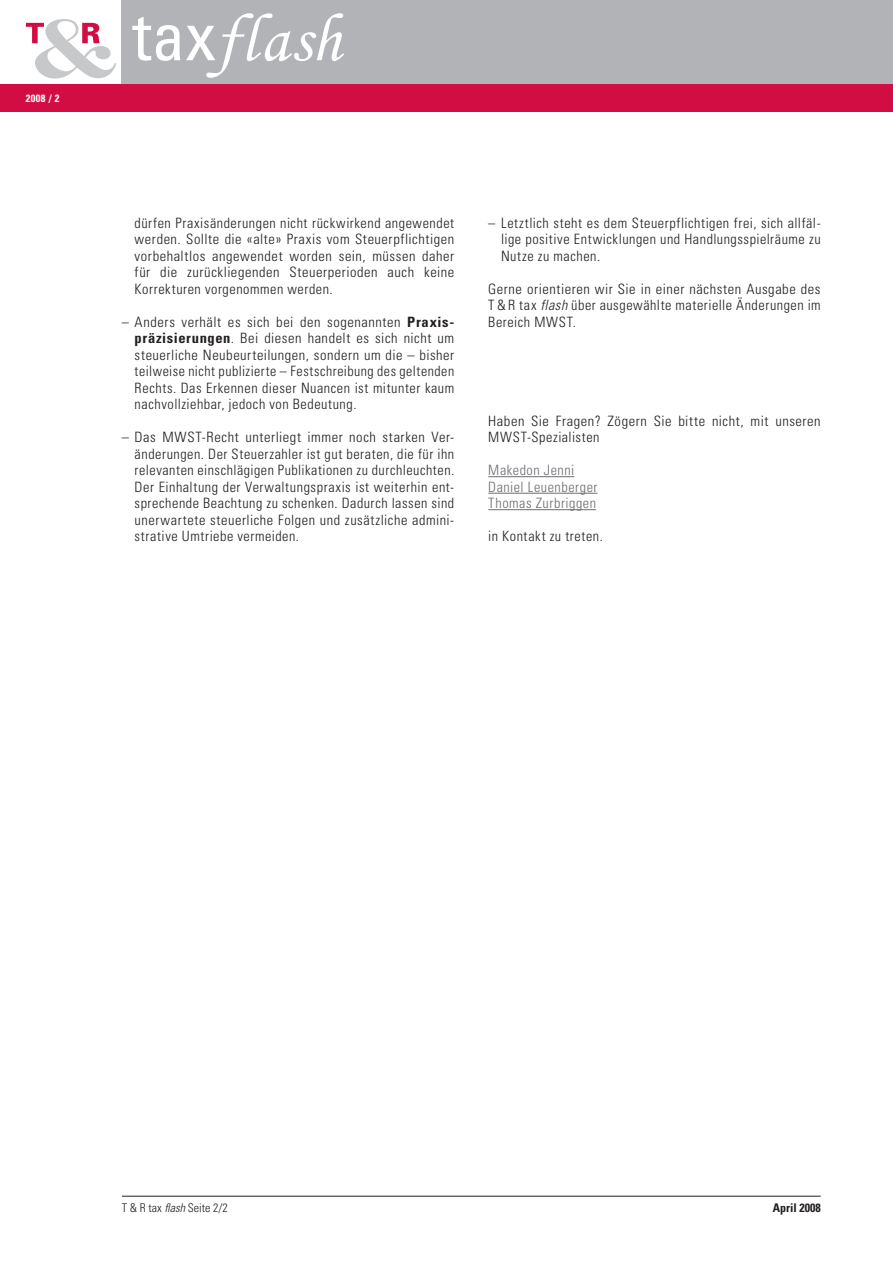
<style>
.page{position:relative;width:893px;height:1263px;background:#fff}
.page>*{position:absolute;margin:0;border:0;box-sizing:border-box;transform-origin:0 0}
.t1{font:300 condensed 14.25px/16.5px "Univers";letter-spacing:.04em;color:#231f20;text-align:justify}
.t2{font:300 condensed 14.25px/16.5px "Univers";letter-spacing:.035em;color:#6c6d70}
.t3{font:300 condensed 12px "Univers";color:#231f20}
.t4{font:700 condensed 12px "Univers";color:#231f20}
.t5{font:700 condensed 10.5px "Univers";color:#fff}
.s1{font-weight:700}
.s2{font-style:italic}
</style>
<div class="page">
<hr style="left:488px;top:476px;width:86px;height:1px;background:#6c6d70">
<hr style="left:488px;top:493px;width:109px;height:1px;background:#6c6d70">
<hr style="left:488px;top:509px;width:108px;height:1px;background:#6c6d70">
<div style="left:122px;top:0;width:771px;height:84px;background:#b2b3b7"></div>
<svg style="left:26px;top:19px;width:90px;height:60px"></svg>
<div style="left:0;top:84px;width:893px;height:28px;background:#d20d44"></div>
<svg style="left:132px;top:13px;width:212px;height:65px"></svg>
<hr style="left:122px;top:1196px;width:699px;height:1px;background:#231f20">
<p class="t5" style="left:26px;top:92px;width:35px">2008 / 2</p>
<p class="t1" style="left:135px;top:214px;width:321px">dürfen Praxisänderungen nicht rückwirkend angewendet werden. Sollte die «alte» Praxis vom Steuerpflichtigen vorbehaltlos angewendet worden sein, müssen daher für die zurückliegenden Steuerperioden auch keine Korrekturen vorgenommen werden.</p>
<p class="t1" style="left:135px;top:313px;width:321px;text-indent:-13px">– Anders verhält es sich bei den sogenannten <span class="s1">Praxis&shy;präzisierungen</span>. Bei diesen handelt es sich nicht um steuerliche Neubeurteilungen, sondern um die – bisher teilweise nicht publizierte – Festschreibung des geltenden Rechts. Das Erkennen dieser Nuancen ist mitunter kaum nachvollziehbar, jedoch von Bedeutung.</p>
<p class="t1" style="left:135px;top:429px;width:321px;text-indent:-13px">– Das MWST-Recht unterliegt immer noch starken Ver&shy;änderungen. Der Steuerzahler ist gut beraten, die für ihn relevanten einschlägigen Publikationen zu durchleuchten.<br>Der Einhaltung der Verwaltungspraxis ist weiterhin ent&shy;sprechende Beachtung zu schenken. Dadurch lassen sind unerwartete steuerliche Folgen und zusätzliche admini&shy;strative Umtriebe vermeiden.</p>
<p class="t1" style="left:501px;top:214px;width:321px;text-indent:-13px">– Letztlich steht es dem Steuerpflichtigen frei, sich allfäl&shy;lige positive Entwicklungen und Handlungsspielräume zu Nutze zu machen.</p>
<p class="t1" style="left:488px;top:280px;width:334px">Gerne orientieren wir Sie in einer nächsten Ausgabe des T &amp; R tax <span class="s2">flash</span> über ausgewählte materielle Änderungen im Bereich MWST.</p>
<p class="t1" style="left:488px;top:412px;width:334px">Haben Sie Fragen? Zögern Sie bitte nicht, mit unseren<br>MWST-Spezialisten</p>
<p class="t2" style="left:488px;top:462px;width:111px">Makedon Jenni<br>Daniel Leuenberger<br>Thomas Zurbriggen</p>
<p class="t1" style="left:488px;top:528px;width:116px">in Kontakt zu treten.</p>
<p class="t3" style="left:122px;top:1200px;width:107px">T &amp; R tax <span class="s2">flash</span> Seite 2/2</p>
<p class="t4" style="left:773px;top:1200px;width:49px">April 2008</p>
</div>
